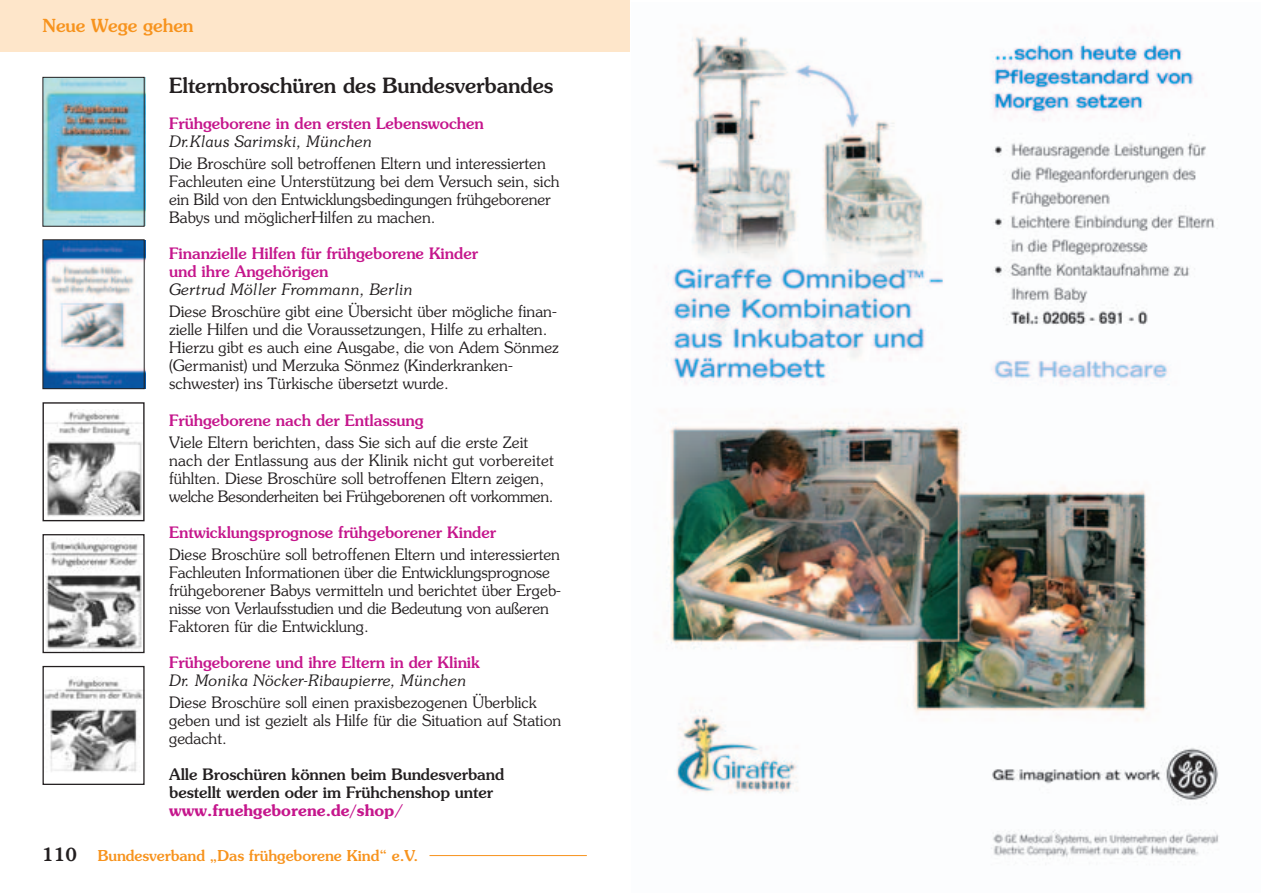
<style>
.page{position:relative;width:1263px;height:893px;background:#fff}
.page>*{position:absolute;margin:0;border:0;box-sizing:border-box;transform-origin:0 0}
.t1{font:500 21px "Souvenir";color:#231f20}
.t2{font:500 18px "Souvenir";color:#f7931d}
.t3{font:300 15.75px/18px "Souvenir";color:#231f20}
.t4{font:500 15.75px/18px "Souvenir";color:#c5168c}
.t5{font:500 15.75px/18px "Souvenir";color:#231f20}
.t6{font:italic 300 15.75px "Souvenir";color:#231f20}
.t7{font:500 15px "Souvenir";color:#f7931d}
.s1{font-weight:600;color:#c5168c}
.s2{font-weight:300;color:#c5168c}
.s3{font-size:18px;color:#231f20}
</style>
<div class="page">
<hr style="left:429px;top:855px;width:158px;height:1px;background:#f7931d">
<div style="left:0;top:0;width:629px;height:51px;background:#fee6ca"></div>
<img style="left:658px;top:35px;width:561px;height:824px">
<img style="left:45px;top:409px;width:98px;height:108px">
<div style="left:43px;top:402px;width:102px;height:119px;border:1px solid #231f20"></div>
<img style="left:45px;top:537px;width:98px;height:114px">
<div style="left:43px;top:534px;width:102px;height:119px;border:1px solid #231f20"></div>
<img style="left:45px;top:679px;width:98px;height:93px">
<div style="left:43px;top:666px;width:102px;height:119px;border:1px solid #231f20"></div>
<img style="left:45px;top:241px;width:98px;height:146px">
<div style="left:43px;top:239px;width:102px;height:150px;border:1px solid #231f20"></div>
<img style="left:45px;top:79px;width:98px;height:146px">
<div style="left:43px;top:77px;width:102px;height:150px;border:1px solid #231f20"></div>
<p class="t2" style="left:43px;top:18px;width:153px">Neue Wege gehen</p>
<h1 class="t1" style="left:169px;top:77px;width:386px">Elternbroschüren des Bundesverbandes</h1>
<p class="t4" style="left:169px;top:116px;width:316px">Frühgeborene in den ersten Lebenswochen</p>
<p class="t6" style="left:169px;top:135px;width:205px">Dr.Klaus Sarimski, München</p>
<p class="t3" style="left:169px;top:156px;width:392px">Die Broschüre soll betroffenen Eltern und interessierten Fachleuten eine Unterstützung bei dem Versuch sein, sich ein Bild von den Entwicklungsbedingungen frühgeborener Babys und möglicherHilfen zu machen.</p>
<p class="t4" style="left:169px;top:246px;width:310px">Finanzielle Hilfen für frühgeborene Kinder und ihre Angehörigen</p>
<p class="t6" style="left:169px;top:283px;width:245px">Gertrud Möller Frommann, Berlin</p>
<p class="t3" style="left:169px;top:304px;width:391px">Diese Broschüre gibt eine Übersicht über mögliche finan&shy;zielle Hilfen und die Voraussetzungen, Hilfe zu erhalten.<br>Hierzu gibt es auch eine Ausgabe, die von Adem Sönmez (Germanist) und Merzuka Sönmez (Kinderkranken&shy;schwester) ins Türkische übersetzt wurde.</p>
<p class="t4" style="left:169px;top:412px;width:256px">Frühgeborene nach der Entlassung</p>
<p class="t3" style="left:169px;top:434px;width:386px">Viele Eltern berichten, dass Sie sich auf die erste Zeit nach der Entlassung aus der Klinik nicht gut vorbereitet fühlten. Diese Broschüre soll betroffenen Eltern zeigen, welche Besonderheiten bei Frühgeborenen oft vorkommen.</p>
<p class="t4" style="left:169px;top:524px;width:328px">Entwicklungsprognose frühgeborener Kinder</p>
<p class="t3" style="left:169px;top:547px;width:393px">Diese Broschüre soll betroffenen Eltern und interessierten Fachleuten Informationen über die Entwicklungsprognose frühgeborener Babys vermitteln und berichtet über Ergeb&shy;nisse von Verlaufsstudien und die Bedeutung von außeren Faktoren für die Entwicklung.</p>
<p class="t4" style="left:169px;top:655px;width:312px">Frühgeborene und ihre Eltern in der Klinik</p>
<p class="t6" style="left:169px;top:674px;width:299px">Dr. Monika Nöcker-Ribaupierre, München</p>
<p class="t3" style="left:169px;top:695px;width:394px">Diese Broschüre soll einen praxisbezogenen Überblick geben und ist gezielt als Hilfe für die Situation auf Station gedacht.</p>
<p class="t5" style="left:169px;top:767px;width:337px">Alle Broschüren können beim Bundesverband bestellt werden oder im Frühchenshop unter <span class="s1">www.fruehgeborene.de/shop</span><span class="s2">/</span></p>
<p class="t7" style="left:43px;top:850px;width:377px"><span class="s3">110</span> Bundesverband „Das frühgeborene Kind“ e.V.</p>
</div>
